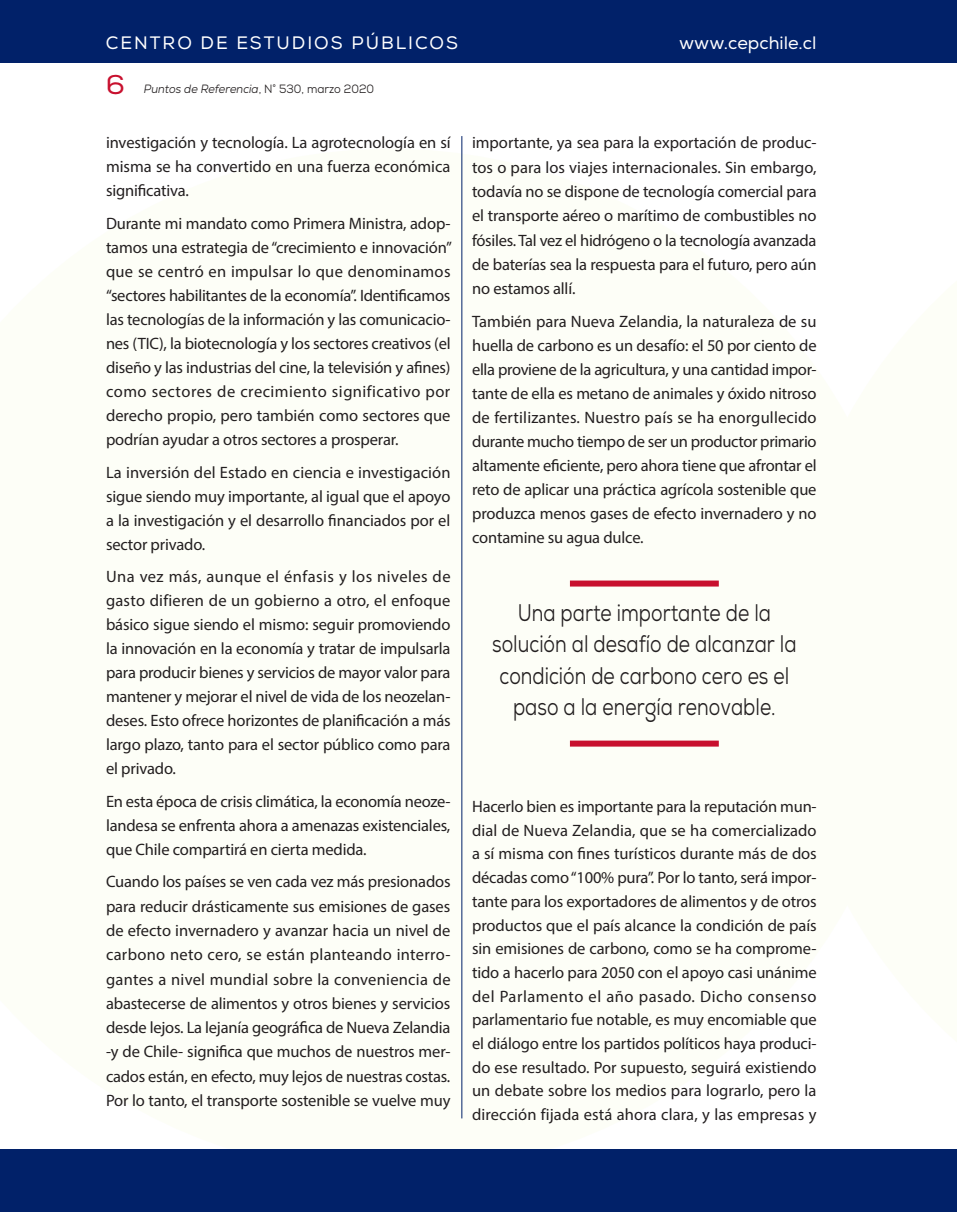
<style>
.page{position:relative;width:957px;height:1212px;background:#fff}
.page>*{position:absolute;margin:0;border:0;box-sizing:border-box;transform-origin:0 0}
.t1{font:27px "Nexa";color:#c8102e}
._07_texto_general_De{font:24px/31.5px "Nexa";color:#231f20;text-align:center;scale:.8 1}
.t2{font:18px "Nexa";letter-spacing:.11em;color:#fff}
.t3{font:18px "Nexa";color:#fff}
._07_texto_GENERAL{font:16.5px/24px "Myriad Pro";letter-spacing:-.01em;color:#231f20;text-align:justify}
.t4{font:italic 12px "Nexa";color:#231f20;scale:.93 1}
.s1{font-style:normal}
</style>
<div class="page">
<div style="left:0;top:0;width:957px;height:63px;background:#012169"></div>
<hr style="left:461px;top:136px;width:1px;height:982px;background:#012169">
<div style="left:0;top:1149px;width:957px;height:63px;background:#012169"></div>
<div style="left:570px;top:580px;width:149px;height:6px;background:#c8102e"></div>
<div style="left:570px;top:741px;width:149px;height:6px;background:#c8102e"></div>
<p class="t2" style="left:106px;top:32px;width:354px">CENTRO DE ESTUDIOS PÚBLICOS</p>
<p class="t4" style="left:144px;top:82px;width:249px">Puntos de Referencia<span class="s1">, N° 530, marzo 2020</span></p>
<h1 class="t1" style="left:106px;top:69px;width:21px">6</h1>
<p class="t3" style="left:679px;top:32px;width:139px">www.cepchile.cl</p>
<p class="_07_texto_GENERAL" style="left:106px;top:131px;width:346px">investigación y tecnología. La agrotecnología en sí misma se ha convertido en una fuerza económica significativa.</p>
<p class="_07_texto_GENERAL" style="left:106px;top:211px;width:347px">Durante mi mandato como Primera Ministra, adop&shy;tamos una estrategia de “crecimiento e innovación” que se centró en impulsar lo que denominamos “sectores habilitantes de la economía”. Identificamos las tecnologías de la información y las comunicacio&shy;nes (TIC), la biotecnología y los sectores creativos (el diseño y las industrias del cine, la televisión y afines) como sectores de crecimiento significativo por derecho propio, pero también como sectores que podrían ayudar a otros sectores a prosperar.</p>
<p class="_07_texto_GENERAL" style="left:106px;top:460px;width:346px">La inversión del Estado en ciencia e investigación sigue siendo muy importante, al igual que el apoyo a la investigación y el desarrollo financiados por el sector privado.</p>
<p class="_07_texto_GENERAL" style="left:106px;top:564px;width:346px">Una vez más, aunque el énfasis y los niveles de gasto difieren de un gobierno a otro, el enfoque básico sigue siendo el mismo: seguir promoviendo la innovación en la economía y tratar de impulsarla para producir bienes y servicios de mayor valor para mantener y mejorar el nivel de vida de los neozelan&shy;deses. Esto ofrece horizontes de planificación a más largo plazo, tanto para el sector público como para el privado.</p>
<p class="_07_texto_GENERAL" style="left:106px;top:789px;width:346px">En esta época de crisis climática, la economía neoze&shy;landesa se enfrenta ahora a amenazas existenciales, que Chile compartirá en cierta medida.</p>
<p class="_07_texto_GENERAL" style="left:106px;top:869px;width:346px">Cuando los países se ven cada vez más presionados para reducir drásticamente sus emisiones de gases de efecto invernadero y avanzar hacia un nivel de carbono neto cero, se están planteando interro&shy;gantes a nivel mundial sobre la conveniencia de abastecerse de alimentos y otros bienes y servicios desde lejos. La lejanía geográfica de Nueva Zelandia -y de Chile- significa que muchos de nuestros mer&shy;cados están, en efecto, muy lejos de nuestras costas.<br>Por lo tanto, el transporte sostenible se vuelve muy</p>
<p class="_07_texto_GENERAL" style="left:472px;top:130px;width:346px">importante, ya sea para la exportación de produc&shy;tos o para los viajes internacionales. Sin embargo, todavía no se dispone de tecnología comercial para el transporte aéreo o marítimo de combustibles no fósiles. Tal vez el hidrógeno o la tecnología avanzada de baterías sea la respuesta para el futuro, pero aún no estamos allí.</p>
<p class="_07_texto_GENERAL" style="left:472px;top:309px;width:346px">También para Nueva Zelandia, la naturaleza de su huella de carbono es un desafío: el 50 por ciento de ella proviene de la agricultura, y una cantidad impor&shy;tante de ella es metano de animales y óxido nitroso de fertilizantes. Nuestro país se ha enorgullecido durante mucho tiempo de ser un productor primario altamente eficiente, pero ahora tiene que afrontar el reto de aplicar una práctica agrícola sostenible que produzca menos gases de efecto invernadero y no contamine su agua dulce.</p>
<p class="_07_texto_general_De" style="left:492px;top:597px;width:382px">Una parte importante de la solución al desafío de alcanzar la condición de carbono cero es el paso a la energía renovable.</p>
<p class="_07_texto_GENERAL" style="left:472px;top:794px;width:346px">Hacerlo bien es importante para la reputación mun&shy;dial de Nueva Zelandia, que se ha comercializado a sí misma con fines turísticos durante más de dos décadas como “100% pura”. Por lo tanto, será impor&shy;tante para los exportadores de alimentos y de otros productos que el país alcance la condición de país sin emisiones de carbono, como se ha comprome&shy;tido a hacerlo para 2050 con el apoyo casi unánime del Parlamento el año pasado. Dicho consenso parlamentario fue notable, es muy encomiable que el diálogo entre los partidos políticos haya produci&shy;do ese resultado. Por supuesto, seguirá existiendo un debate sobre los medios para lograrlo, pero la dirección fijada está ahora clara, y las empresas y</p>
</div>
